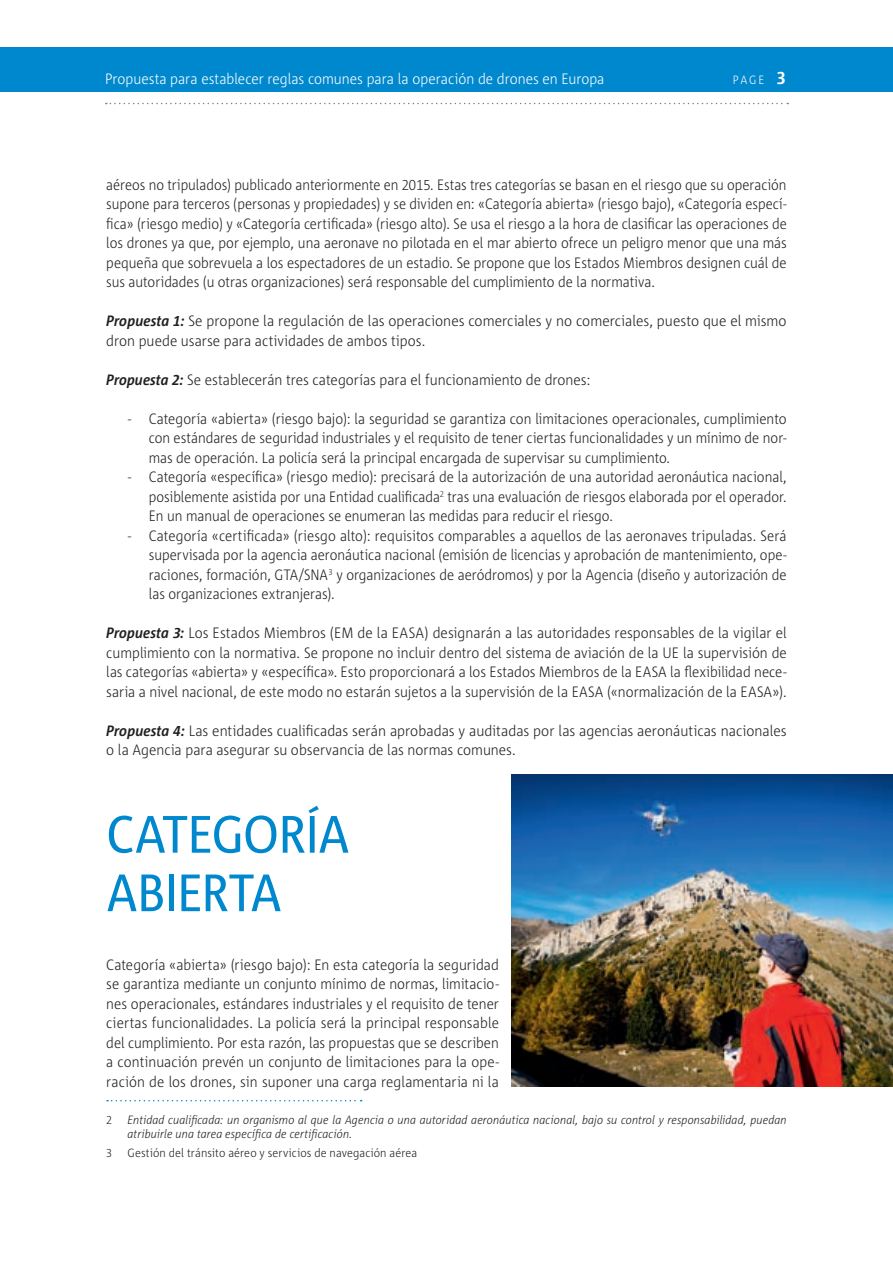
<style>
.page{position:relative;width:893px;height:1263px;background:#fff}
.page>*{position:absolute;margin:0;border:0;box-sizing:border-box;transform-origin:0 0}
.Title_1{font:52.5px/58.5px "Corpid E1 s S Cd";letter-spacing:-.015em;color:#0088ce}
.Body_text{font:300 15px/19.5px "Corpid E1 s S Cd";letter-spacing:.005em;color:#231f20;text-align:justify}
.Body_text-2{font:300 15px/19.5px "Corpid E1 s S Cd";letter-spacing:.005em;color:#231f20;text-align:justify;scale:.96 1}
.t1{font:300 15px "Corpid E1 s S Cd";letter-spacing:.005em;color:#fff}
.Footnote{font:italic 300 12px/14.4px "Corpid E1 s S Cd";letter-spacing:.01em;color:#231f20}
.Footnote-2{font:300 12px "Corpid E1 s S Cd";letter-spacing:.01em;color:#231f20}
.t2{font:300 12px "Corpid E1 s S Cd";color:#fff}
.s1{font-weight:700;font-size:18px}
.s2{font-weight:700;font-style:italic}
.s3{font-style:normal}
</style>
<div class="page">
<div style="left:0;top:47px;width:893px;height:44px;background:#0088ce"></div>
<svg style="left:106px;top:103px;width:682px;height:1px"></svg>
<svg style="left:107px;top:1100px;width:255px;height:1px"></svg>
<img style="left:512px;top:775px;width:381px;height:312px">
<p class="t1" style="left:105px;top:70px;width:501px">Propuesta para establecer reglas comunes para la operación de drones en Europa</p>
<p class="t2" style="left:733px;top:73px;width:55px">PAGE <span class="s1">3</span></p>
<p class="Body_text-2" style="left:106px;top:174px;width:710px">aéreos no tripulados) publicado anteriormente en 2015. Estas tres categorías se basan en el riesgo que su operación supone para terceros (personas y propiedades) y se dividen en: «Categoría abierta» (riesgo bajo), «Categoría especí&shy;fica» (riesgo medio) y «Categoría certificada» (riesgo alto). Se usa el riesgo a la hora de clasificar las operaciones de los drones ya que, por ejemplo, una aeronave no pilotada en el mar abierto ofrece un peligro menor que una más pequeña que sobrevuela a los espectadores de un estadio. Se propone que los Estados Miembros designen cuál de sus autoridades (u otras organizaciones) será responsable del cumplimiento de la normativa.</p>
<p class="Body_text" style="left:106px;top:311px;width:682px"><span class="s2">Propuesta 1:</span> Se propone la regulación de las operaciones comerciales y no comerciales, puesto que el mismo dron puede usarse para actividades de ambos tipos.</p>
<p class="Body_text" style="left:106px;top:369px;width:486px"><span class="s2">Propuesta 2:</span> Se establecerán tres categorías para el funcionamiento de drones:</p>
<p class="Body_text" style="left:149px;top:408px;width:639px;text-indent:-21px">- Categoría «abierta» (riesgo bajo): la seguridad se garantiza con limitaciones operacionales, cumplimiento con estándares de seguridad industriales y el requisito de tener ciertas funcionalidades y un mínimo de nor&shy;mas de operación. La policía será la principal encargada de supervisar su cumplimiento.</p>
<p class="Body_text" style="left:149px;top:467px;width:639px;text-indent:-21px">- Categoría «específica» (riesgo medio): precisará de la autorización de una autoridad aeronáutica nacional, posiblemente asistida por una Entidad cualificada<sup>2</sup> tras una evaluación de riesgos elaborada por el operador.<br>En un manual de operaciones se enumeran las medidas para reducir el riesgo.</p>
<p class="Body_text" style="left:149px;top:525px;width:639px;text-indent:-21px">- Categoría «certificada» (riesgo alto): requisitos comparables a aquellos de las aeronaves tripuladas. Será supervisada por la agencia aeronáutica nacional (emisión de licencias y aprobación de mantenimiento, ope&shy;raciones, formación, GTA/SNA<sup>3</sup> y organizaciones de aeródromos) y por la Agencia (diseño y autorización de las organizaciones extranjeras).</p>
<p class="Body_text" style="left:106px;top:623px;width:682px"><span class="s2">Propuesta 3:</span> Los Estados Miembros (EM de la EASA) designarán a las autoridades responsables de la vigilar el cumplimiento con la normativa. Se propone no incluir dentro del sistema de aviación de la UE la supervisión de las categorías «abierta» y «específica». Esto proporcionará a los Estados Miembros de la EASA la flexibilidad nece&shy;saria a nivel nacional, de este modo no estarán sujetos a la supervisión de la EASA («normalización de la EASA»).</p>
<p class="Body_text" style="left:106px;top:720px;width:682px"><span class="s2">Propuesta 4:</span> Las entidades cualificadas serán aprobadas y auditadas por las agencias aeronáuticas nacionales o la Agencia para asegurar su observancia de las normas comunes.</p>
<p class="Title_1" style="left:106px;top:803px;width:245px">CATEGORÍA<br>ABIERTA</p>
<p class="Body_text" style="left:106px;top:954px;width:394px">Categoría «abierta» (riesgo bajo): En esta categoría la seguridad se garantiza mediante un conjunto mínimo de normas, limitacio&shy;nes operacionales, estándares industriales y el requisito de tener ciertas funcionalidades. La policía será la principal responsable del cumplimiento. Por esta razón, las propuestas que se describen a continuación prevén un conjunto de limitaciones para la ope&shy;ración de los drones, sin suponer una carga reglamentaria ni la</p>
<p class="Footnote-2" style="left:106px;top:1112px;width:7px">2</p>
<p class="Footnote" style="left:128px;top:1112px;width:661px">Entidad cualificada: un organismo al que la Agencia o una autoridad aeronáutica nacional, bajo su control y responsabilidad, puedan atribuirle una tarea específica de certificación<span class="s3">.</span></p>
<p class="Footnote-2" style="left:106px;top:1145px;width:7px">3</p>
<p class="Footnote-2" style="left:128px;top:1145px;width:291px">Gestión del tránsito aéreo y servicios de navegación aérea</p>
</div>
